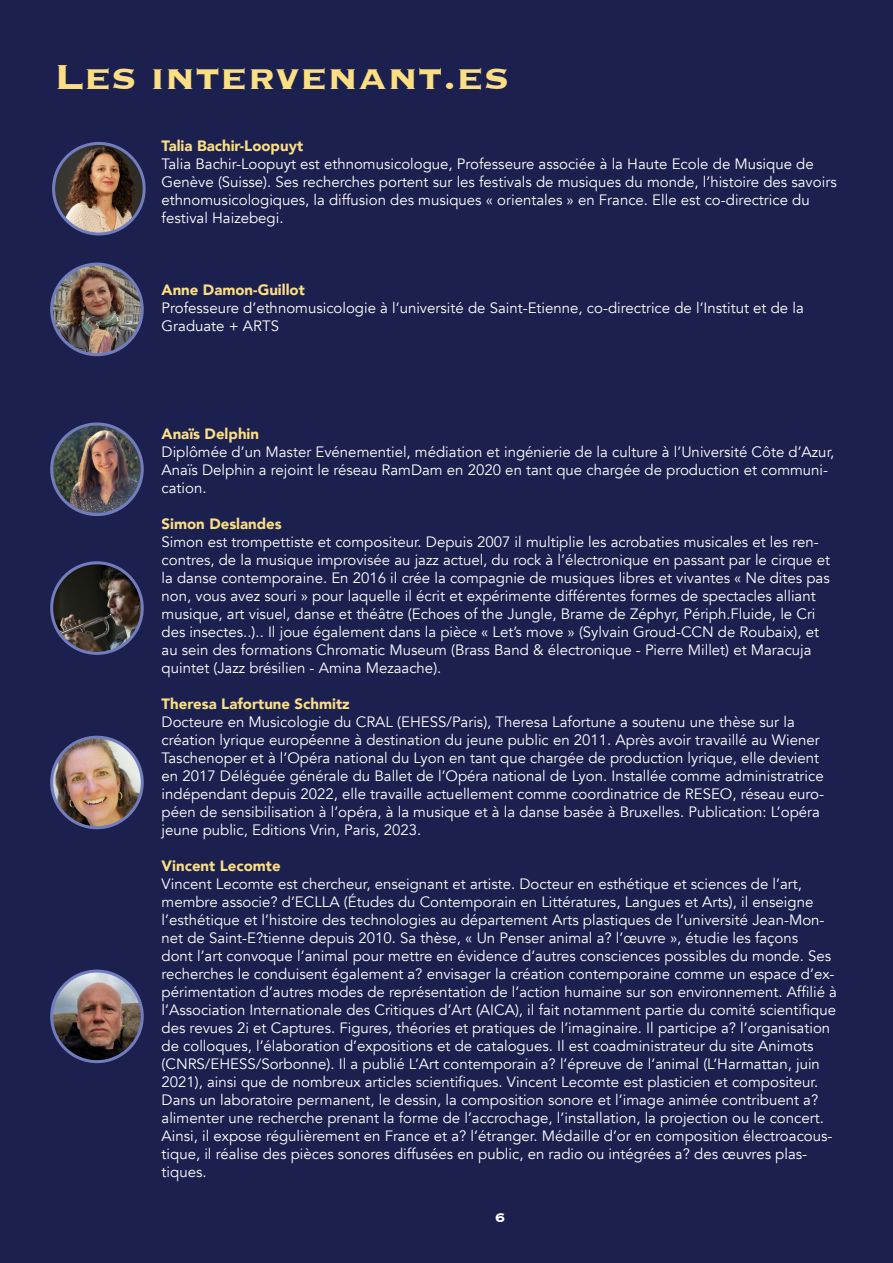
<style>
.page{position:relative;width:893px;height:1263px;background:#1b204e}
.page>*{position:absolute;margin:0;border:0;box-sizing:border-box;transform-origin:0 0}
.t1{font:700 45px "Copperplate";color:#fcde83}
.t2{font:700 16.5px "Copperplate";color:#fff}
.t3{font:15px/18px "Avenir";color:#fff}
.t4{font:900 15px "Avenir";color:#fcde83}
</style>
<div class="page">
<img style="left:54px;top:143px;width:90px;height:91px;border-radius:45px">
<div style="left:52px;top:142px;width:94px;height:93px;border:3px solid #717dbd;border-radius:50%"></div>
<img style="left:52px;top:565px;width:90px;height:86px">
<div style="left:50px;top:561px;width:94px;height:94px;border:3px solid #717dbd;border-radius:50%"></div>
<img style="left:52px;top:737px;width:90px;height:91px">
<div style="left:50px;top:736px;width:94px;height:93px;border:3px solid #717dbd;border-radius:50%"></div>
<img style="left:52px;top:971px;width:90px;height:91px;border-radius:45px">
<div style="left:50px;top:969px;width:94px;height:94px;border:3px solid #717dbd;border-radius:50%"></div>
<img style="left:52px;top:424px;width:90px;height:91px;border-radius:45px">
<div style="left:50px;top:422px;width:94px;height:94px;border:3px solid #717dbd;border-radius:50%"></div>
<img style="left:52px;top:264px;width:90px;height:91px;border-radius:45px">
<div style="left:50px;top:263px;width:94px;height:93px;border:3px solid #717dbd;border-radius:50%"></div>
<p class="t1" style="left:54px;top:47px;width:457px">Les intervenant.es</p>
<p class="t4" style="left:162px;top:133px;width:143px">Talia Bachir-Loopuyt</p>
<p class="t3" style="left:162px;top:155px;width:677px">Talia Bachir-Loopuyt est ethnomusicologue, Professeure associée à la Haute Ecole de Musique de Genève (Suisse). Ses recherches portent sur les festivals de musiques du monde, l’histoire des savoirs ethnomusicologiques, la diffusion des musiques « orientales » en France. Elle est co-directrice du festival Haizebegi.</p>
<p class="t4" style="left:162px;top:277px;width:145px">Anne Damon-Guillot</p>
<p class="t3" style="left:162px;top:299px;width:644px">Professeure d’ethnomusicologie à l’université de Saint-Etienne, co-directrice de l’Institut et de la<br>Graduate + ARTS</p>
<p class="t4" style="left:162px;top:421px;width:99px">Anaïs Delphin</p>
<p class="t3" style="left:162px;top:443px;width:674px">Diplômée d’un Master Evénementiel, médiation et ingénierie de la culture à l’Université Côte d’Azur,<br>Anaïs Delphin a rejoint le réseau RamDam en 2020 en tant que chargée de production et communi&shy;cation.</p>
<p class="t4" style="left:162px;top:511px;width:122px">Simon Deslandes</p>
<p class="t3" style="left:162px;top:533px;width:670px">Simon est trompettiste et compositeur. Depuis 2007 il multiplie les acrobaties musicales et les ren&shy;contres, de la musique improvisée au jazz actuel, du rock à l’électronique en passant par le cirque et la danse contemporaine. En 2016 il crée la compagnie de musiques libres et vivantes « Ne dites pas non, vous avez souri » pour laquelle il écrit et expérimente différentes formes de spectacles alliant musique, art visuel, danse et théâtre (Echoes of the Jungle, Brame de Zéphyr, Périph.Fluide, le Cri des insectes..).. Il joue également dans la pièce « Let’s move » (Sylvain Groud-CCN de Roubaix), et au sein des formations Chromatic Museum (Brass Band &amp; électronique - Pierre Millet) et Maracuja quintet (Jazz brésilien - Amina Mezaache).</p>
<p class="t4" style="left:162px;top:691px;width:190px">Theresa Lafortune Schmitz</p>
<p class="t3" style="left:162px;top:713px;width:664px">Docteure en Musicologie du CRAL (EHESS/Paris), Theresa Lafortune a soutenu une thèse sur la création lyrique européenne à destination du jeune public en 2011. Après avoir travaillé au Wiener Taschenoper et à l’Opéra national du Lyon en tant que chargée de production lyrique, elle devient en 2017 Déléguée générale du Ballet de l’Opéra national de Lyon. Installée comme administratrice indépendant depuis 2022, elle travaille actuellement comme coordinatrice de RESEO, réseau euro&shy;péen de sensibilisation à l’opéra, à la musique et à la danse basée à Bruxelles. Publication: L’opéra jeune public, Editions Vrin, Paris, 2023.</p>
<p class="t4" style="left:162px;top:853px;width:121px">Vincent Lecomte</p>
<p class="t3" style="left:162px;top:875px;width:677px">Vincent Lecomte est chercheur, enseignant et artiste. Docteur en esthétique et sciences de l’art, membre associe? d’ECLLA (Études du Contemporain en Littératures, Langues et Arts), il enseigne l’esthétique et l’histoire des technologies au département Arts plastiques de l’université Jean-Mon&shy;net de Saint-E?tienne depuis 2010. Sa thèse, « Un Penser animal a? l’œuvre », étudie les façons<br>dont l’art convoque l’animal pour mettre en évidence d’autres consciences possibles du monde. Ses recherches le conduisent également a? envisager la création contemporaine comme un espace d’ex&shy;périmentation d’autres modes de représentation de l’action humaine sur son environnement. Affilié à l’Association Internationale des Critiques d’Art (AICA), il fait notamment partie du comité scientifique des revues 2i et Captures. Figures, théories et pratiques de l’imaginaire. Il participe a? l’organisation de colloques, l’élaboration d’expositions et de catalogues. Il est coadministrateur du site Animots (CNRS/EHESS/Sorbonne). Il a publié L’Art contemporain a? l’épreuve de l’animal (L’Harmattan, juin 2021), ainsi que de nombreux articles scientifiques. Vincent Lecomte est plasticien et compositeur.<br>Dans un laboratoire permanent, le dessin, la composition sonore et l’image animée contribuent a? alimenter une recherche prenant la forme de l’accrochage, l’installation, la projection ou le concert.<br>Ainsi, il expose régulièrement en France et a? l’étranger. Médaille d’or en composition électroacous&shy;tique, il réalise des pièces sonores diffusées en public, en radio ou intégrées a? des œuvres plas&shy;tiques.</p>
<p class="t2" style="left:495px;top:1206px;width:12px">6</p>
</div>
